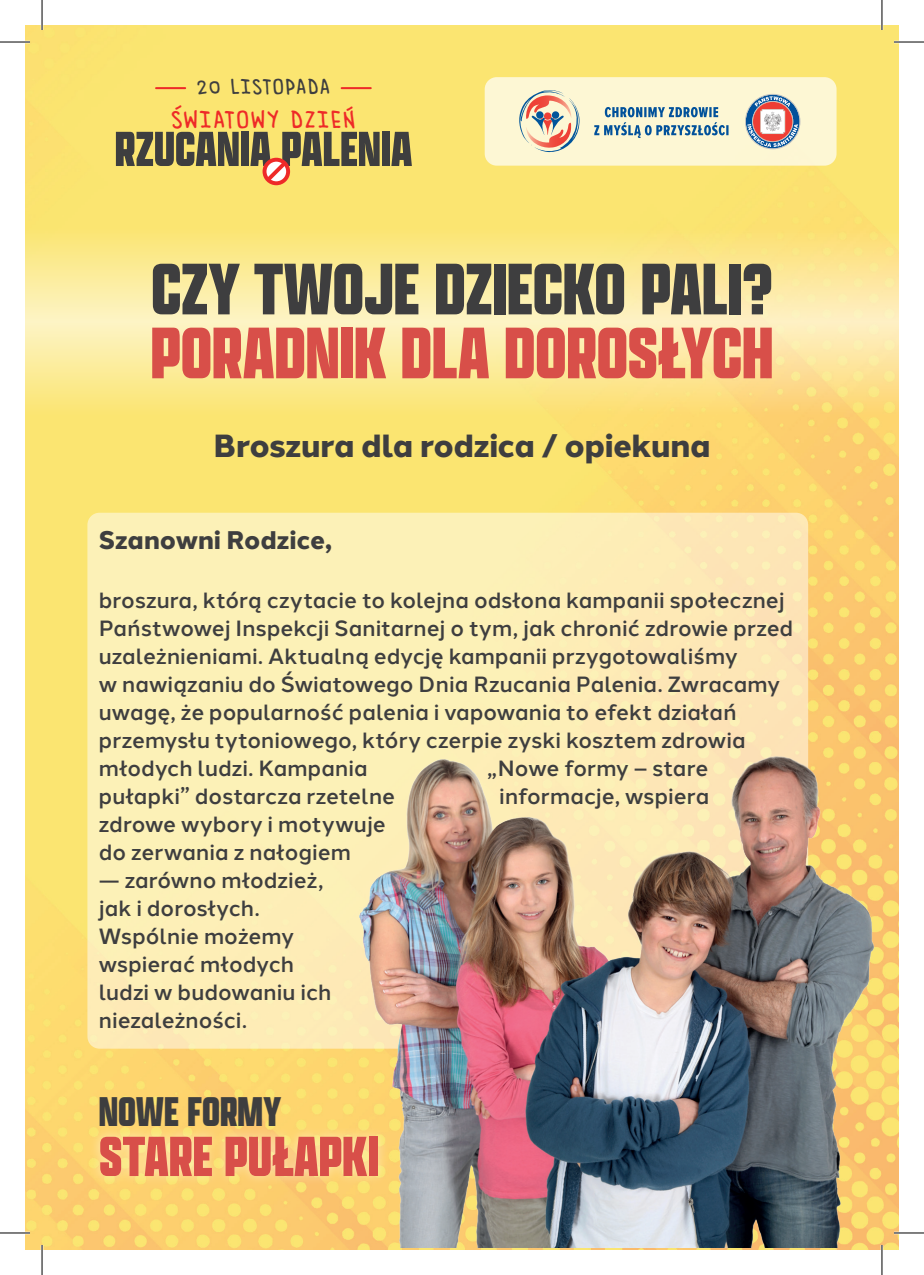
<style>
.page{position:relative;width:924px;height:1275px;background:#fff}
.page>*{position:absolute;margin:0;border:0;box-sizing:border-box;transform-origin:0 0}
.t1{font:900 78px "Apotek Comp";color:#3e3e3f}
.t2{font:900 78px "Apotek Comp";letter-spacing:-.005em;color:#d84f49}
.t3{font:900 60.4px "Apotek Comp";letter-spacing:.005em;color:#d84f49}
.t4{font:900 52.6px "Apotek Comp";letter-spacing:.005em;color:#3e3e3f}
.t5{font:900 44.4px "Apotek Comp";letter-spacing:.005em;color:#3e3e3f}
.t6{font:800 32px "Halcom";letter-spacing:-.01em;color:#3e3e3f}
.t7{font:25.8px "Imaginary Friend BB";letter-spacing:.1em;color:#ee2a28}
.t8{font:800 25.4px "Halcom";color:#3e3e3f}
.t9{font:22.6px "Imaginary Friend BB";letter-spacing:.1em;color:#3e3e3f}
.t10{font:500 22px/28px "Halcom";letter-spacing:.005em;color:#3e3e3f}
</style>
<div class="page">
<img style="left:25px;top:25px;width:873px;height:1225px">
<div style="left:25px;top:321px;width:873px;height:94px;background:linear-gradient(to bottom,#fdf3c5,#fbe072)"></div>
<div style="left:25px;top:227px;width:873px;height:94px;background:linear-gradient(to bottom,#fbe370,#fdf2c3)"></div>
<hr style="left:156px;top:87px;width:29px;height:2px;background:#ee2a28">
<hr style="left:341px;top:87px;width:29px;height:2px;background:#ee2a28">
<svg style="left:262px;top:157px;width:28px;height:29px"></svg>
<div style="left:484px;top:77px;width:352px;height:89px;background:#fdf7d4;border-radius:12px"></div>
<div style="left:87px;top:513px;width:720px;height:535px;background:#fcf1b7;border-radius:12px"></div>
<div style="left:90px;top:1126px;width:298px;height:61px;background:#fff;opacity:.45"></div>
<svg style="left:519px;top:90px;width:61px;height:62px"></svg>
<svg style="left:594px;top:107px;width:134px;height:31px"></svg>
<svg style="left:745px;top:94px;width:55px;height:55px"></svg>
<img style="left:348px;top:734px;width:531px;height:514px">
<hr style="left:0;top:41px;width:30px;height:2px;background:#fff">
<hr style="left:893px;top:41px;width:30px;height:2px;background:#fff">
<hr style="left:0;top:1231px;width:30px;height:3px;background:#fff">
<hr style="left:893px;top:1231px;width:30px;height:3px;background:#fff">
<hr style="left:41px;top:0;width:2px;height:30px;background:#fff">
<hr style="left:41px;top:1245px;width:2px;height:30px;background:#fff">
<hr style="left:880px;top:0;width:2px;height:30px;background:#fff">
<hr style="left:880px;top:1245px;width:2px;height:30px;background:#fff">
<hr style="left:0;top:42px;width:30px;height:1px;background:#000">
<hr style="left:893px;top:42px;width:30px;height:1px;background:#000">
<hr style="left:0;top:1232px;width:30px;height:1px;background:#000">
<hr style="left:893px;top:1232px;width:30px;height:1px;background:#000">
<hr style="left:42px;top:0;width:1px;height:30px;background:#000">
<hr style="left:42px;top:1245px;width:1px;height:30px;background:#000">
<hr style="left:881px;top:0;width:1px;height:30px;background:#000">
<hr style="left:881px;top:1245px;width:1px;height:30px;background:#000">
<p class="t9" style="left:197px;top:73px;width:133px">20 LISTOPADA</p>
<h3 class="t4" style="left:115px;top:117px;width:299px">RZUCANIA PALENIA</h3>
<p class="t7" style="left:172px;top:103px;width:184px">ŚWIATOWY DZIEŃ</p>
<h1 class="t1" style="left:151px;top:241px;width:623px">CZY TWOJE DZIECKO PALI?</h1>
<h1 class="t2" style="left:150px;top:305px;width:624px">PORADNIK DLA DOROSŁYCH</h1>
<h3 class="t6" style="left:213px;top:419px;width:498px">Broszura dla rodzica / opiekuna</h3>
<p class="t8" style="left:99px;top:519px;width:235px">Szanowni Rodzice,</p>
<p class="t10" style="left:99px;top:584px;width:695px">broszura, którą czytacie to kolejna odsłona kampanii społecznej Państwowej Inspekcji Sanitarnej o tym, jak chronić zdrowie przed uzależnieniami. Aktualną edycję kampanii przygotowaliśmy<br>w nawiązaniu do Światowego Dnia Rzucania Palenia. Zwracamy uwagę, że popularność palenia i vapowania to efekt działań przemysłu tytoniowego, który czerpie zyski kosztem zdrowia młodych ludzi. Kampania</p>
<p class="t10" style="left:487px;top:752px;width:222px">„Nowe formy – stare</p>
<p class="t10" style="left:99px;top:780px;width:297px">pułapki” dostarcza rzetelne</p>
<p class="t10" style="left:499px;top:780px;width:211px">informacje, wspiera</p>
<p class="t10" style="left:99px;top:808px;width:288px">zdrowe wybory i motywuje do zerwania z nałogiem</p>
<p class="t10" style="left:99px;top:864px;width:234px">— zarówno młodzież, jak i dorosłych.<br>Wspólnie możemy wspierać młodych ludzi w budowaniu ich niezależności.</p>
<h3 class="t5" style="left:99px;top:1084px;width:183px">NOWE FORMY</h3>
<h2 class="t3" style="left:99px;top:1119px;width:281px">STARE PUŁAPKI</h2>
</div>
